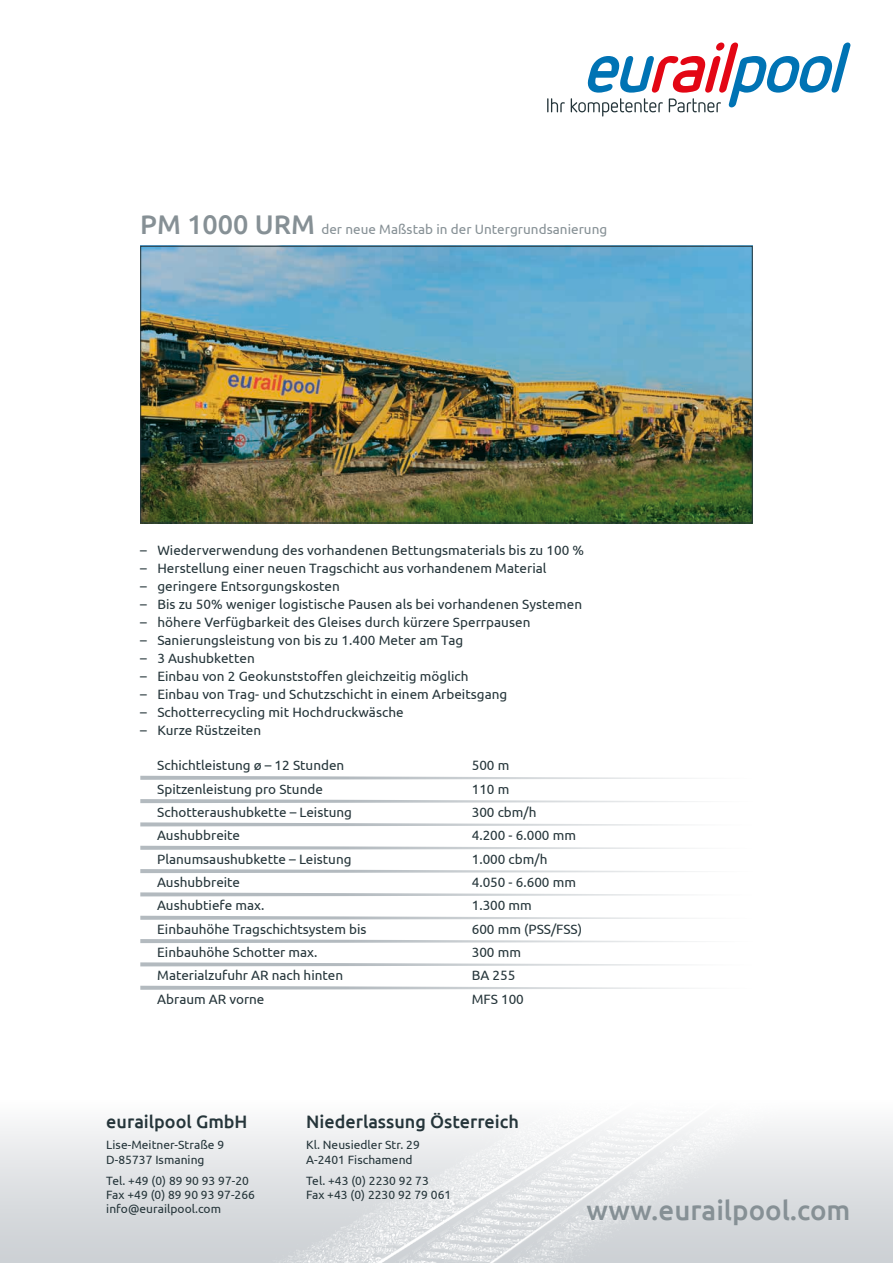
<style>
.page{position:relative;width:893px;height:1263px;background:#fff}
.page>*{position:absolute;margin:0;border:0;box-sizing:border-box;transform-origin:0 0}
.t1{font:500 27.6px "Ubuntu";color:#869095}
.t2{font:500 18px "Ubuntu";color:#25353a}
.t3{font:13.5px/23.4px "Ubuntu";letter-spacing:.005em;color:#25353a}
.t4{font:13.5px "Ubuntu";letter-spacing:.005em;color:#869095}
.t5{font:12px/14.4px "Ubuntu";letter-spacing:.005em;color:#25353a}
.s1{font-weight:500;font-size:27px}
</style>
<div class="page">
<img style="left:0;top:1124px;width:893px;height:139px">
<svg style="left:547px;top:43px;width:304px;height:74px"></svg>
<img style="left:142px;top:248px;width:609px;height:273px">
<div style="left:140px;top:246px;width:613px;height:277px;border:1px solid #25353a"></div>
<svg style="left:140px;top:776px;width:552px;height:4px"></svg>
<svg style="left:140px;top:799px;width:558px;height:4px"></svg>
<svg style="left:140px;top:822px;width:538px;height:4px"></svg>
<svg style="left:140px;top:846px;width:550px;height:4px"></svg>
<svg style="left:140px;top:869px;width:560px;height:4px"></svg>
<svg style="left:140px;top:892px;width:539px;height:4px"></svg>
<svg style="left:140px;top:916px;width:549px;height:4px"></svg>
<svg style="left:140px;top:939px;width:560px;height:4px"></svg>
<svg style="left:140px;top:962px;width:540px;height:4px"></svg>
<svg style="left:140px;top:986px;width:549px;height:4px"></svg>
<p class="t4" style="left:140px;top:221px;width:469px"><span class="s1">PM 1000 URM</span> der neue Maßstab in der Untergrundsanierung</p>
<p class="t3" style="left:140px;top:538px;width:445px">– Wiederverwendung des vorhandenen Bettungsmaterials bis zu 100 %</p>
<p class="t3" style="left:140px;top:556px;width:408px">– Herstellung einer neuen Tragschicht aus vorhandenem Material</p>
<p class="t3" style="left:140px;top:574px;width:201px">– geringere Entsorgungskosten</p>
<p class="t3" style="left:140px;top:592px;width:443px">– Bis zu 50% weniger logistische Pausen als bei vorhandenen Systemen</p>
<p class="t3" style="left:140px;top:610px;width:392px">– höhere Verfügbarkeit des Gleises durch kürzere Sperrpausen</p>
<p class="t3" style="left:140px;top:628px;width:324px">– Sanierungsleistung von bis zu 1.400 Meter am Tag</p>
<p class="t3" style="left:140px;top:646px;width:116px">– 3 Aushubketten</p>
<p class="t3" style="left:140px;top:664px;width:330px">– Einbau von 2 Geokunststoffen gleichzeitig möglich</p>
<p class="t3" style="left:140px;top:682px;width:369px">– Einbau von Trag- und Schutzschicht in einem Arbeitsgang</p>
<p class="t3" style="left:140px;top:700px;width:265px">– Schotterrecycling mit Hochdruckwäsche</p>
<p class="t3" style="left:140px;top:718px;width:123px">– Kurze Rüstzeiten</p>
<p class="t3" style="left:157px;top:753px;width:211px">Schichtleistung ø – 12 Stunden<br>Spitzenleistung pro Stunde<br>Schotteraushubkette – Leistung<br>Aushubbreite<br>Planumsaushubkette – Leistung<br>Aushubbreite<br>Aushubtiefe max.<br>Einbauhöhe Tragschichtsystem bis<br>Einbauhöhe Schotter max.<br>Materialzufuhr AR nach hinten<br>Abraum AR vorne</p>
<p class="t3" style="left:472px;top:753px;width:112px">500 m<br>110 m<br>300 cbm/h<br>4.200 - 6.000 mm<br>1.000 cbm/h<br>4.050 - 6.600 mm<br>1.300 mm<br>600 mm (PSS/FSS)<br>300 mm<br>BA 255<br>MFS 100</p>
<h2 class="t2" style="left:106px;top:1110px;width:143px">eurailpool GmbH</h2>
<p class="t5" style="left:106px;top:1137px;width:119px">Lise-Meitner-Straße 9<br>D-85737 Ismaning</p>
<p class="t5" style="left:106px;top:1173px;width:150px">Tel. +49 (0) 89 90 93 97-20<br>Fax +49 (0) 89 90 93 97-266 info@eurailpool.com</p>
<h2 class="t2" style="left:306px;top:1110px;width:214px">Niederlassung Österreich</h2>
<p class="t5" style="left:306px;top:1137px;width:115px">Kl. Neusiedler Str. 29<br>A-2401 Fischamend</p>
<p class="t5" style="left:306px;top:1173px;width:147px">Tel. +43 (0) 2230 92 73<br>Fax +43 (0) 2230 92 79 061</p>
<h1 class="t1" style="left:586px;top:1193px;width:265px">www.eurailpool.com</h1>
</div>
